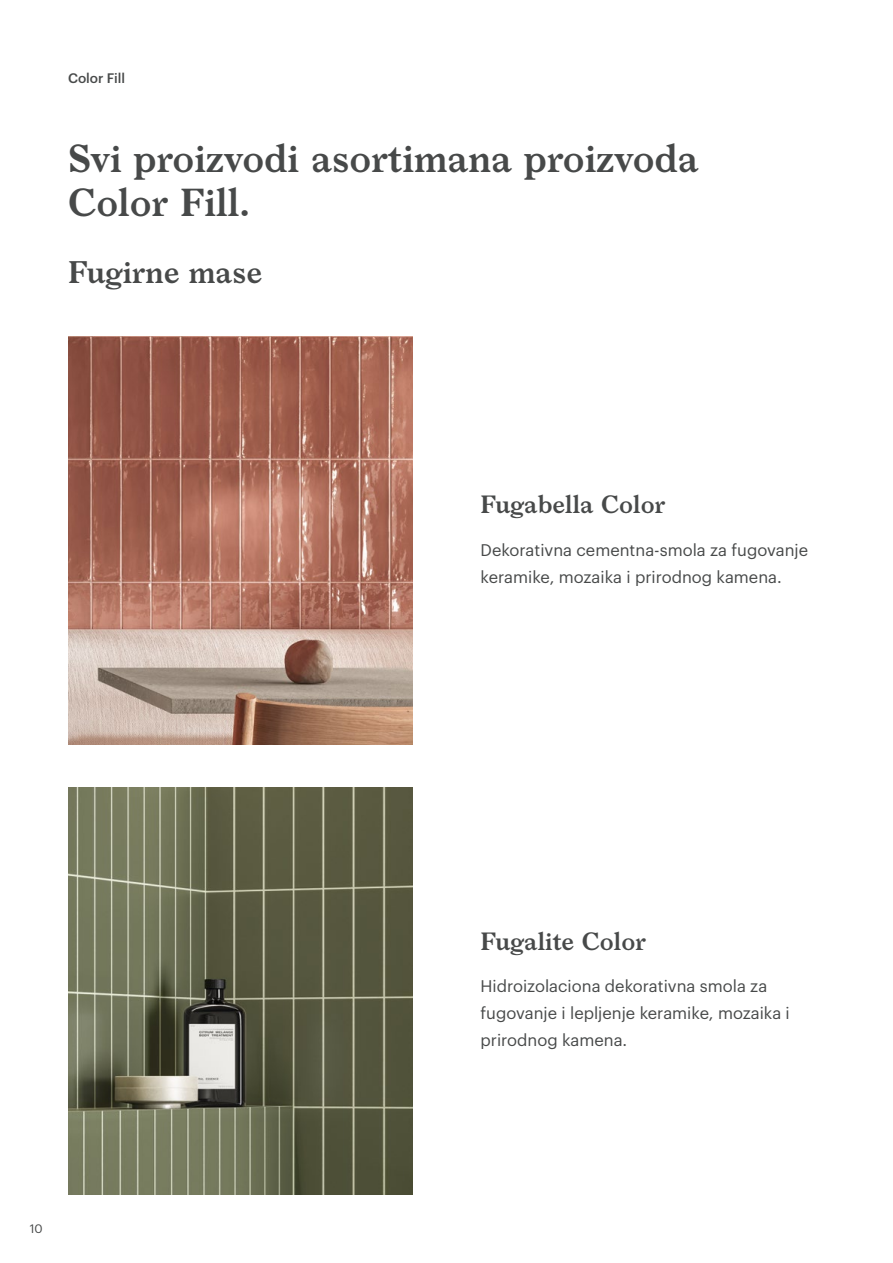
<style>
.page{position:relative;width:893px;height:1263px;background:#fff}
.page>*{position:absolute;margin:0;border:0;box-sizing:border-box;transform-origin:0 0}
.t1{font:600 37.5px/43.5px "Larish Neue";color:#474949}
.t2{font:600 30px "Larish Neue";color:#474949}
.t3{font:600 24px "Larish Neue";color:#474949}
.t4{font:16.5px/27px "Graphik";color:#474949}
.t5{font:500 13.5px "Graphik";color:#484a4a}
.t6{font:12px "Graphik";color:#474949}
</style>
<div class="page">
<img style="left:68px;top:787px;width:344px;height:408px">
<img style="left:68px;top:337px;width:344px;height:408px">
<p class="t5" style="left:68px;top:68px;width:59px">Color Fill</p>
<h1 class="t1" style="left:68px;top:134px;width:632px">Svi proizvodi asortimana proizvoda<br>Color Fill.</h1>
<h2 class="t2" style="left:68px;top:249px;width:196px">Fugirne mase</h2>
<h3 class="t3" style="left:480px;top:486px;width:187px">Fugabella Color</h3>
<p class="t4" style="left:480px;top:535px;width:329px">Dekorativna cementna-smola za fugovanje keramike, mozaika i prirodnog kamena.</p>
<p class="t6" style="left:30px;top:1220px;width:14px">10</p>
<h3 class="t3" style="left:480px;top:922px;width:167px">Fugalite Color</h3>
<p class="t4" style="left:480px;top:971px;width:311px">Hidroizolaciona dekorativna smola za fugovanje i lepljenje keramike, mozaika i prirodnog kamena.</p>
</div>
